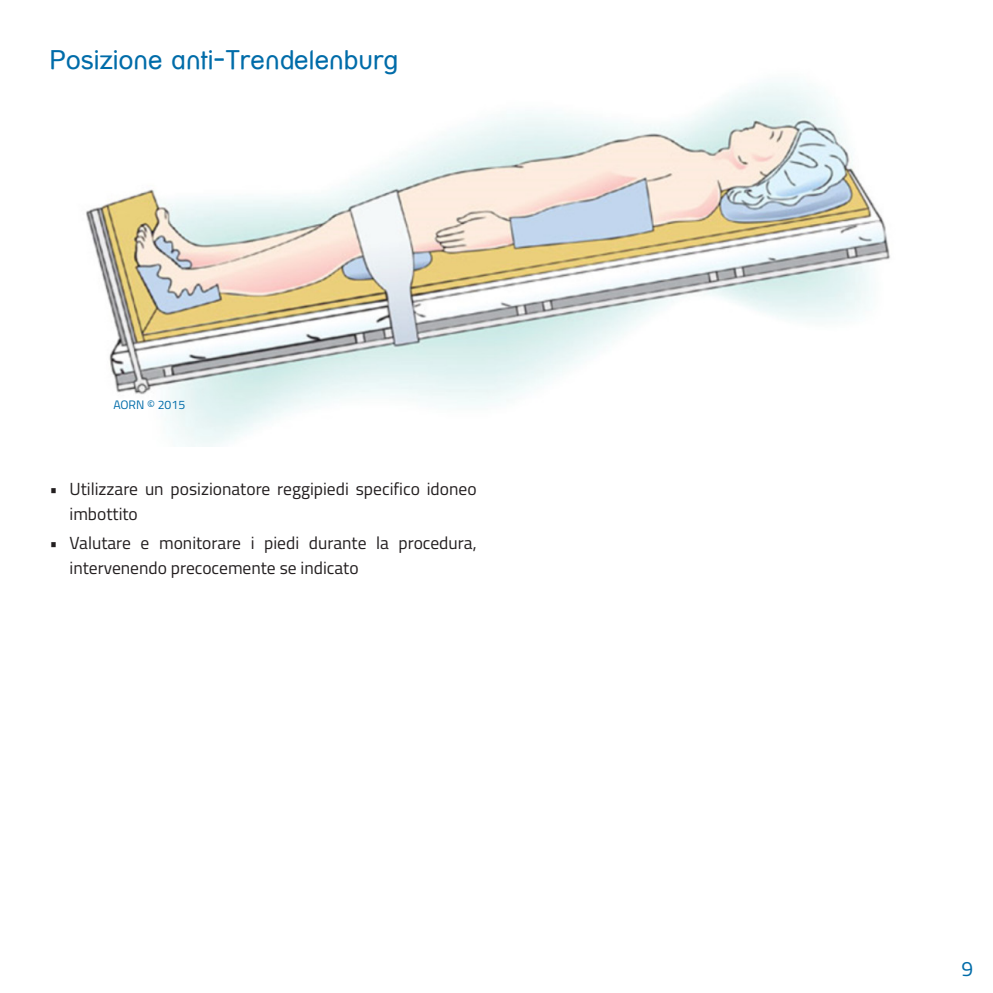
<style>
.page{position:relative;width:993px;height:993px;background:#fff}
.page>*{position:absolute;margin:0;border:0;box-sizing:border-box;transform-origin:0 0}
.paragrafo{font:26.25px "Street";color:#006ca9}
.t1{font:21px "Titillium";color:#006ca9}
.testo_paragrafo{font:17.5px/24.5px "Titillium";color:#231f20}
.testo_paragrafo-2{font:12.25px "Titillium";color:#006ca9}
</style>
<div class="page">
<img style="left:86px;top:83px;width:804px;height:363px">
<p class="paragrafo" style="left:50px;top:45px;width:350px">Posizione anti-Trendelenburg</p>
<p class="testo_paragrafo-2" style="left:113px;top:395px;width:73px">AORN © 2015</p>
<p class="testo_paragrafo" style="left:69px;top:476px;width:408px;text-indent:-20px">• Utilizzare un posizionatore reggipiedi specifico idoneo imbottito</p>
<p class="testo_paragrafo" style="left:69px;top:530px;width:408px;text-indent:-20px">• Valutare e monitorare i piedi durante la procedura, intervenendo precocemente se indicato</p>
<p class="t1" style="left:961px;top:952px;width:13px">9</p>
</div>
